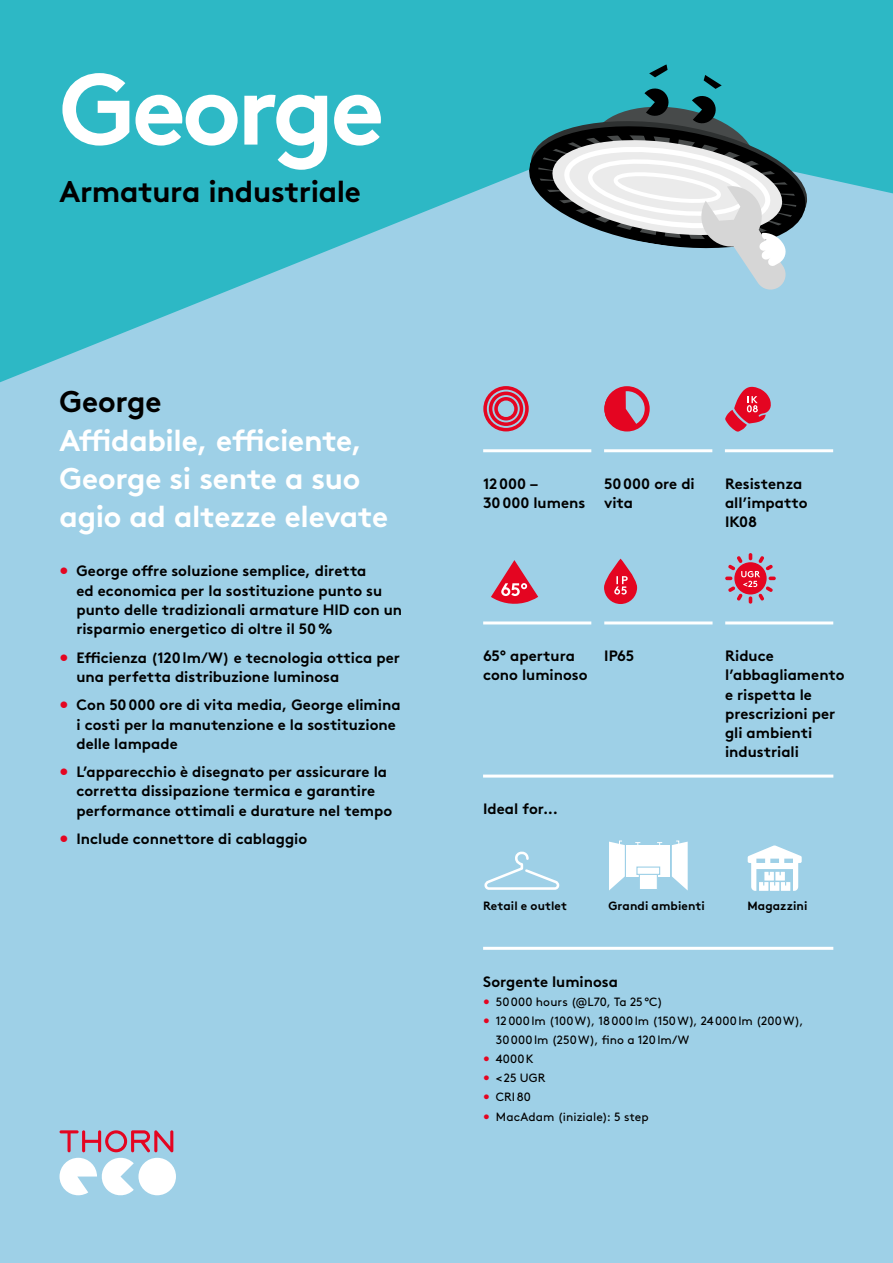
<style>
.page{position:relative;width:893px;height:1263px;background:#9ed0e7}
.page>*{position:absolute;margin:0;border:0;box-sizing:border-box;transform-origin:0 0}
.t1{font:700 100.65px "Brown";letter-spacing:-.04em;color:#fff}
.t2{font:700 30px/38.2px "Brown";letter-spacing:-.015em;color:#fff}
.t3{font:700 30px "Brown";letter-spacing:-.01em;color:#000}
.t4{font:700 15px/19.2px "Brown";color:#000}
.t5{font:12px/19.2px "Brown";letter-spacing:.01em;color:#000}
.t6{font:700 12px "Brown";letter-spacing:.005em;color:#000}
.s1{color:#e40521}
</style>
<div class="page">
<svg style="left:0;top:0;width:893px;height:382px;fill:#2db8c5"></svg>
<hr style="left:483px;top:947px;width:350px;height:3px;background:#fff">
<hr style="left:483px;top:774px;width:350px;height:3px;background:#fff">
<svg style="left:483px;top:386px;width:46px;height:45px"></svg>
<svg style="left:604px;top:387px;width:34px;height:43px"></svg>
<div style="left:604px;top:386px;width:46px;height:45px;border:5px solid #e40521;border-radius:50%"></div>
<hr style="left:483px;top:449px;width:108px;height:3px;background:#fff">
<hr style="left:483px;top:621px;width:108px;height:3px;background:#fff">
<hr style="left:604px;top:449px;width:108px;height:3px;background:#fff">
<hr style="left:604px;top:621px;width:108px;height:3px;background:#fff">
<hr style="left:725px;top:449px;width:108px;height:3px;background:#fff">
<hr style="left:725px;top:621px;width:108px;height:3px;background:#fff">
<svg style="left:604px;top:559px;width:33px;height:45px"></svg>
<svg style="left:614px;top:576px;width:14px;height:19px"></svg>
<svg style="left:725px;top:387px;width:46px;height:45px"></svg>
<svg style="left:524px;top:64px;width:288px;height:226px"></svg>
<svg style="left:491px;top:560px;width:47px;height:44px"></svg>
<svg style="left:484px;top:851px;width:76px;height:39px"></svg>
<svg style="left:748px;top:845px;width:54px;height:46px"></svg>
<div style="left:626px;top:845px;width:44px;height:31px;background:#fff"></div>
<svg style="left:672px;top:840px;width:16px;height:50px"></svg>
<svg style="left:609px;top:840px;width:16px;height:50px"></svg>
<svg style="left:639px;top:875px;width:19px;height:14px"></svg>
<div style="left:636px;top:866px;width:24px;height:9px;border:1px solid #9ed0e7"></div>
<svg style="left:725px;top:553px;width:51px;height:51px"></svg>
<div style="left:138px;top:1158px;width:38px;height:37px;background:#fff;border-radius:50%"></div>
<svg style="left:60px;top:1130px;width:113px;height:65px"></svg>
<h1 class="t1" style="left:59px;top:28px;width:327px">George</h1>
<h2 class="t3" style="left:59px;top:167px;width:303px">Armatura industriale</h2>
<h2 class="t3" style="left:59px;top:378px;width:104px">George</h2>
<h2 class="t2" style="left:59px;top:418px;width:330px">Affidabile, efficiente,<br>George si sente a suo agio ad altezze elevate</h2>
<p class="t4" style="left:76px;top:560px;width:327px;text-indent:-17px"><span class="s1">•</span> George offre soluzione semplice, diretta<br>ed economica per la sostituzione punto su punto delle tradizionali armature HID con un risparmio energetico di oltre il 50%</p>
<p class="t4" style="left:76px;top:646px;width:325px;text-indent:-17px"><span class="s1">•</span> Efficienza (120lm/W) e tecnologia ottica per una perfetta distribuzione luminosa</p>
<p class="t4" style="left:76px;top:694px;width:326px;text-indent:-17px"><span class="s1">•</span> Con 50000 ore di vita media, George elimina i costi per la manutenzione e la sostituzione delle lampade</p>
<p class="t4" style="left:76px;top:761px;width:317px;text-indent:-17px"><span class="s1">•</span> L’apparecchio è disegnato per assicurare la corretta dissipazione termica e garantire performance ottimali e durature nel tempo</p>
<p class="t4" style="left:59px;top:828px;width:249px"><span class="s1">•</span> Include connettore di cablaggio</p>
<p class="t4" style="left:483px;top:473px;width:104px">12000 –<br>30000 lumens</p>
<p class="t4" style="left:604px;top:473px;width:92px">50000 ore di vita</p>
<p class="t4" style="left:725px;top:473px;width:84px">Resistenza all’impatto<br>IK08</p>
<p class="t4" style="left:483px;top:645px;width:106px">65° apertura cono luminoso</p>
<p class="t4" style="left:604px;top:645px;width:32px">IP65</p>
<p class="t4" style="left:483px;top:798px;width:77px">Ideal for...</p>
<p class="t4" style="left:725px;top:645px;width:121px">Riduce l’abbagliamento e rispetta le prescrizioni per gli ambienti industriali</p>
<p class="t6" style="left:483px;top:896px;width:86px">Retail e outlet</p>
<p class="t6" style="left:608px;top:896px;width:98px">Grandi ambienti</p>
<p class="t6" style="left:747px;top:896px;width:61px">Magazzini</p>
<p class="t4" style="left:483px;top:970px;width:136px">Sorgente luminosa</p>
<p class="t5" style="left:483px;top:991px;width:181px"><span class="s1">•</span> 50000 hours (@L70, Ta 25°C)</p>
<p class="t5" style="left:496px;top:1010px;width:309px;text-indent:-13px"><span class="s1">•</span> 12000lm (100W), 18000lm (150W), 24000lm (200W),<br>30000lm (250W), fino a 120lm/W</p>
<p class="t5" style="left:483px;top:1048px;width:52px"><span class="s1">•</span> 4000K</p>
<p class="t5" style="left:483px;top:1067px;width:64px"><span class="s1">•</span> &lt;25 UGR</p>
<p class="t5" style="left:483px;top:1086px;width:49px"><span class="s1">•</span> CRI80</p>
<p class="t5" style="left:483px;top:1106px;width:167px"><span class="s1">•</span> MacAdam (iniziale): 5 step</p>
</div>
